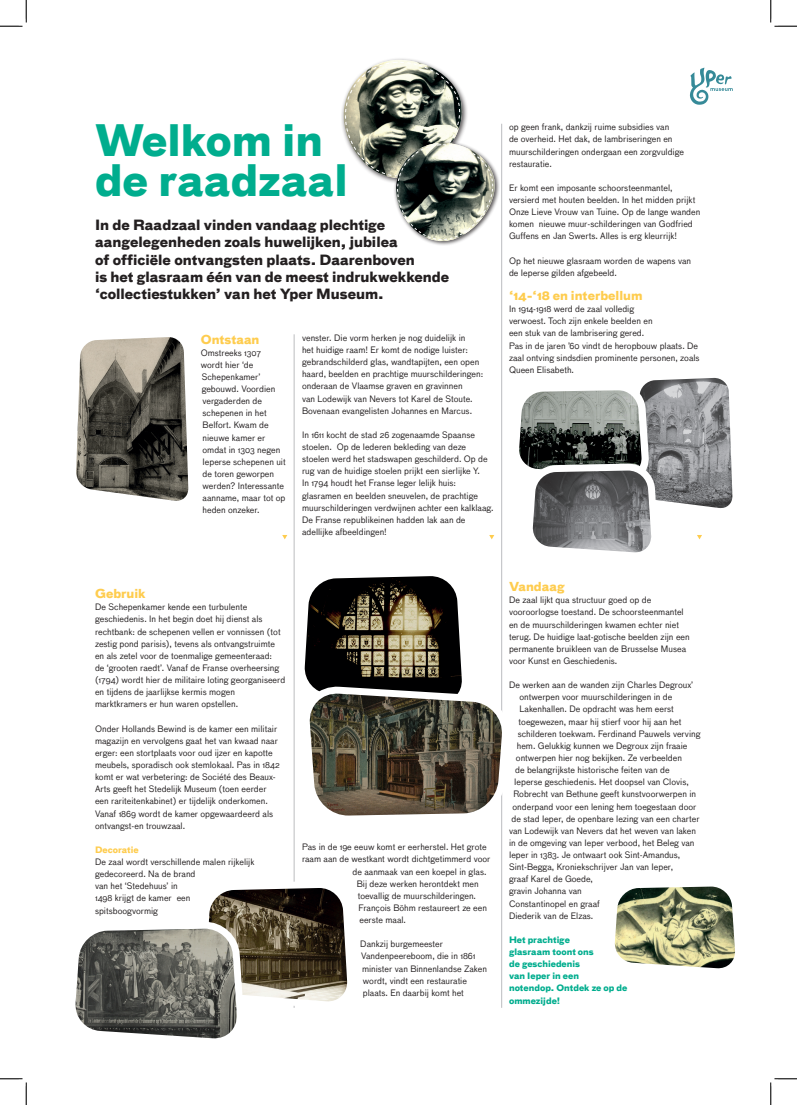
<style>
.page{position:relative;width:797px;height:1105px;background:#fff}
.page>*{position:absolute;margin:0;border:0;box-sizing:border-box;transform-origin:0 0}
.t1{font:700 42.38px/39.9px "Bau";color:#00ad8e}
.t2{font:700 13.88px/17.4px "Bau";color:#231f20}
.t3{font:700 12.12px "Bau";color:#fecc4e}
.t4{font:8.62px/12.1px "Bau";color:#231f20}
.t5{font:700 8.62px/12.1px "Bau";color:#00ad8e}
.s1{font-weight:700;color:#fecc4e}
</style>
<div class="page">
<hr style="left:294px;top:334px;width:1px;height:674px;background:#bcbdc0">
<hr style="left:501px;top:124px;width:1px;height:884px;background:#bcbdc0">
<div style="left:341px;top:57px;width:127px;height:127px;background:#231f20;opacity:.75"></div>
<div style="left:394px;top:140px;width:106px;height:106px;background:#231f20;opacity:.75"></div>
<svg style="left:343px;top:60px;width:152px;height:182px"></svg>
<svg style="left:76px;top:337px;width:113px;height:164px;background:#6e6b63"></svg>
<svg style="left:75px;top:880px;width:273px;height:159px"></svg>
<svg style="left:614px;top:886px;width:121px;height:83px;background:#9d9f7d"></svg>
<svg style="left:689px;top:68px;width:43px;height:37px"></svg>
<svg style="left:282px;top:535px;width:5px;height:4px"></svg>
<svg style="left:293px;top:370px;width:440px;height:454px"></svg>
<svg style="left:0;top:0;width:27px;height:27px"></svg>
<svg style="left:0;top:1078px;width:27px;height:27px"></svg>
<svg style="left:770px;top:0;width:27px;height:27px"></svg>
<svg style="left:770px;top:1078px;width:27px;height:27px"></svg>
<p class="t1" style="left:95px;top:121px;width:254px">Welkom in de raadzaal</p>
<p class="t2" style="left:95px;top:216px;width:356px">In de Raadzaal vinden vandaag plechtige aangelegenheden zoals huwelijken, jubilea<br>of officiële ontvangsten plaats. Daarenboven<br>is het glasraam één van de meest indrukwekkende ‘collectiestukken’ van het Yper Museum.</p>
<p class="t3" style="left:201px;top:331px;width:60px">Ontstaan</p>
<p class="t4" style="left:201px;top:346px;width:86px">Omstreeks 1307<br>wordt hier ‘de<br>Schepenkamer’ gebouwd. Voordien vergaderden de schepenen in het<br>Belfort. Kwam de nieuwe kamer er omdat in 1303 negen<br>Ieperse schepenen uit de toren geworpen werden? Interessante aanname, maar tot op heden onzeker.</p>
<p class="t4" style="left:302px;top:332px;width:183px">venster. Die vorm herken je nog duidelijk in<br>het huidige raam! Er komt de nodige luister: gebrandschilderd glas, wandtapijten, een open haard, beelden en prachtige muurschilderingen: onderaan de Vlaamse graven en gravinnen<br>van Lodewijk van Nevers tot Karel de Stoute.<br>Bovenaan evangelisten Johannes en Marcus.</p>
<p class="t4" style="left:302px;top:429px;width:193px">In 1611 kocht de stad 26 zogenaamde Spaanse stoelen. Op de lederen bekleding van deze stoelen werd het stadswapen geschilderd. Op de rug van de huidige stoelen prijkt een sierlijke Y.<br>In 1794 houdt het Franse leger lelijk huis: glasramen en beelden sneuvelen, de prachtige muurschilderingen verdwijnen achter een kalklaag.<br>De Franse republikeinen hadden lak aan de adellijke afbeeldingen!</p>
<p class="t4" style="left:509px;top:121px;width:176px">op geen frank, dankzij ruime subsidies van<br>de overheid. Het dak, de lambriseringen en muurschilderingen ondergaan een zorgvuldige restauratie.</p>
<p class="t4" style="left:509px;top:182px;width:193px">Er komt een imposante schoorsteenmantel, versierd met houten beelden. In het midden prijkt Onze Lieve Vrouw van Tuine. Op de lange wanden komen nieuwe muur-schilderingen van Godfried Guffens en Jan Swerts. Alles is erg kleurrijk!</p>
<p class="t4" style="left:509px;top:254px;width:183px">Op het nieuwe glasraam worden de wapens van de Ieperse gilden afgebeeld.</p>
<p class="t3" style="left:509px;top:287px;width:135px">‘14-‘18 en interbellum</p>
<p class="t4" style="left:509px;top:303px;width:192px">In 1914-1918 werd de zaal volledig<br>verwoest. Toch zijn enkele beelden en<br>een stuk van de lambrisering gered.<br>Pas in de jaren ’60 vindt de heropbouw plaats. De zaal ontving sindsdien prominente personen, zoals Queen Elisabeth.</p>
<p class="t3" style="left:95px;top:585px;width:52px">Gebruik</p>
<p class="t4" style="left:95px;top:601px;width:192px">De Schepenkamer kende een turbulente geschiedenis. In het begin doet hij dienst als rechtbank: de schepenen vellen er vonnissen (tot zestig pond parisis), tevens als ontvangstruimte en als zetel voor de toenmalige gemeenteraad:<br>de ‘grooten raedt’. Vanaf de Franse overheersing (1794) wordt hier de militaire loting georganiseerd en tijdens de jaarlijkse kermis mogen marktkramers er hun waren opstellen.</p>
<p class="t4" style="left:95px;top:722px;width:186px">Onder Hollands Bewind is de kamer een militair magazijn en vervolgens gaat het van kwaad naar erger: een stortplaats voor oud ijzer en kapotte meubels, sporadisch ook stemlokaal. Pas in 1842 komt er wat verbetering: de Société des Beaux-Arts geeft het Stedelijk Museum (toen eerder een rariteitenkabinet) er tijdelijk onderkomen.<br>Vanaf 1869 wordt de kamer opgewaardeerd als ontvangst-en trouwzaal.</p>
<p class="t4" style="left:95px;top:844px;width:161px"><span class="s1">Decoratie<br></span>De zaal wordt verschillende malen rijkelijk gedecoreerd. Na de brand<br>van het ‘Stedehuus’ in<br>1498 krijgt de kamer een spitsboogvormig</p>
<p class="t4" style="left:302px;top:841px;width:186px">Pas in de 19e eeuw komt er eerherstel. Het grote</p>
<p class="t4" style="left:302px;top:853px;width:190px">raam aan de westkant wordt dichtgetimmerd voor</p>
<p class="t4" style="left:352px;top:865px;width:135px">de aanmaak van een koepel in glas.</p>
<p class="t4" style="left:357px;top:877px;width:123px">Bij deze werken herontdekt men</p>
<p class="t4" style="left:358px;top:889px;width:120px">toevallig de muurschilderingen.</p>
<p class="t4" style="left:358px;top:902px;width:130px">François Böhm restaureert ze een</p>
<p class="t4" style="left:359px;top:914px;width:48px">eerste maal.</p>
<p class="t4" style="left:360px;top:938px;width:128px">Dankzij burgemeester<br>Vandenpeereboom, die in 1861 minister van Binnenlandse Zaken wordt, vindt een restauratie plaats. En daarbij komt het</p>
<p class="t3" style="left:509px;top:578px;width:57px">Vandaag</p>
<p class="t4" style="left:509px;top:594px;width:182px">De zaal lijkt qua structuur goed op de vooroorlogse toestand. De schoorsteenmantel en de muurschilderingen kwamen echter niet terug. De huidige laat-gotische beelden zijn een permanente bruikleen van de Brusselse Musea voor Kunst en Geschiedenis.</p>
<p class="t4" style="left:509px;top:679px;width:186px">De werken aan de wanden zijn Charles Degroux’</p>
<p class="t4" style="left:519px;top:691px;width:154px">ontwerpen voor muurschilderingen in de</p>
<p class="t4" style="left:519px;top:703px;width:156px">Lakenhallen. De opdracht was hem eerst</p>
<p class="t4" style="left:518px;top:715px;width:164px">toegewezen, maar hij stierf voor hij aan het</p>
<p class="t4" style="left:517px;top:727px;width:184px">schilderen toekwam. Ferdinand Pauwels verving</p>
<p class="t4" style="left:517px;top:740px;width:172px">hem. Gelukkig kunnen we Degroux zijn fraaie</p>
<p class="t4" style="left:516px;top:752px;width:167px">ontwerpen hier nog bekijken. Ze verbeelden</p>
<p class="t4" style="left:515px;top:764px;width:156px">de belangrijkste historische feiten van de</p>
<p class="t4" style="left:514px;top:776px;width:176px">Ieperse geschiedenis. Het doopsel van Clovis,</p>
<p class="t4" style="left:513px;top:788px;width:184px">Robrecht van Bethune geeft kunstvoorwerpen in</p>
<p class="t4" style="left:512px;top:800px;width:185px">onderpand voor een lening hem toegestaan door</p>
<p class="t4" style="left:511px;top:812px;width:189px">de stad Ieper, de openbare lezing van een charter</p>
<p class="t4" style="left:509px;top:824px;width:188px">van Lodewijk van Nevers dat het weven van laken</p>
<p class="t4" style="left:509px;top:837px;width:187px">in de omgeving van Ieper verbood, het Beleg van</p>
<p class="t4" style="left:509px;top:849px;width:173px">Ieper in 1383. Je ontwaart ook Sint-Amandus,</p>
<p class="t4" style="left:509px;top:861px;width:166px">Sint-Begga, Kroniekschrijver Jan van Ieper,</p>
<p class="t4" style="left:509px;top:873px;width:86px">graaf Karel de Goede,</p>
<p class="t4" style="left:509px;top:885px;width:74px">gravin Johanna van</p>
<p class="t4" style="left:509px;top:897px;width:92px">Constantinopel en graaf</p>
<p class="t4" style="left:509px;top:909px;width:86px">Diederik van de Elzas.</p>
<p class="t5" style="left:509px;top:934px;width:120px">Het prachtige<br>glasraam toont ons<br>de geschiedenis<br>van Ieper in een<br>notendop. Ontdek ze op de ommezijde!</p>
</div>
